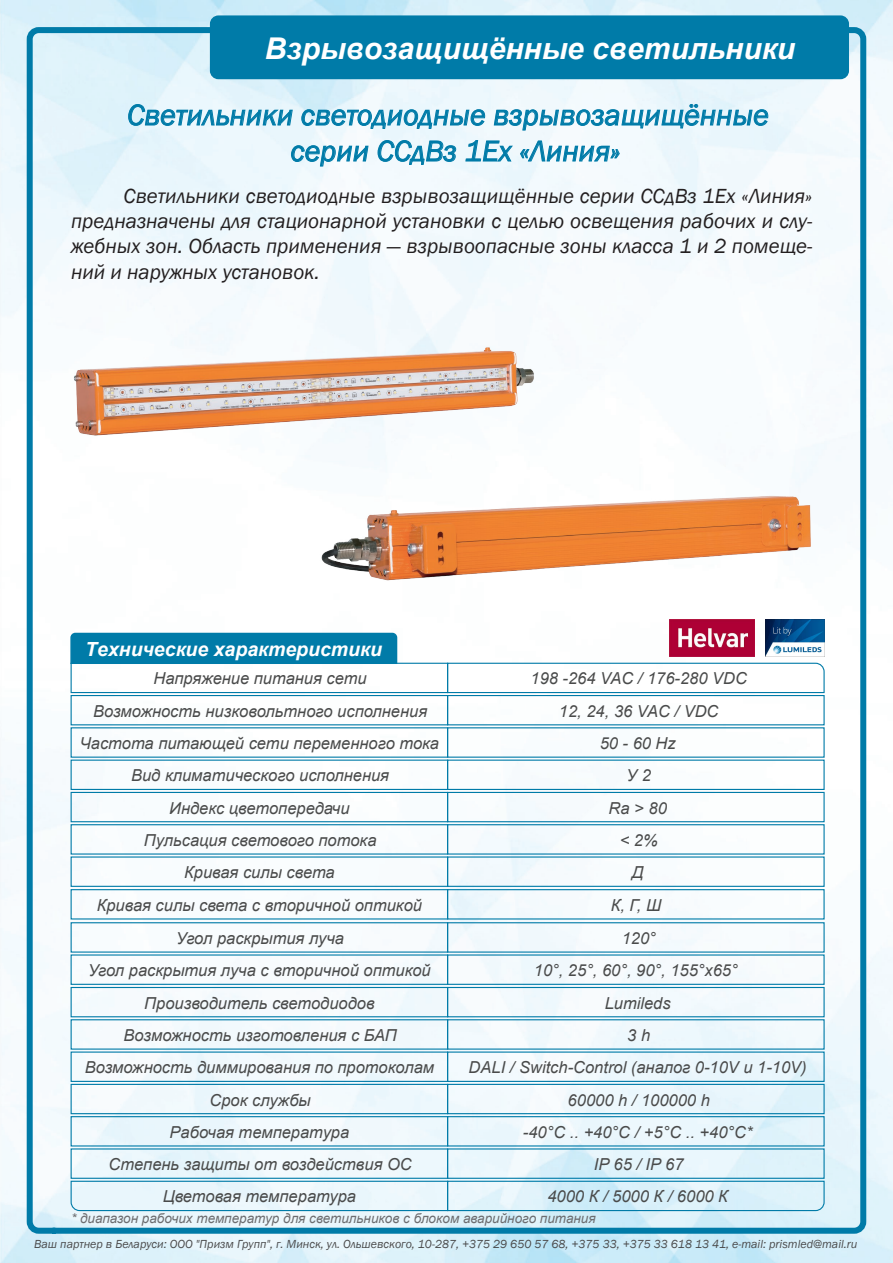
<style>
.page{position:relative;width:893px;height:1263px;background:#fff}
.page>*{position:absolute;margin:0;border:0;box-sizing:border-box;transform-origin:0 0}
.t1{font:italic 30px/36px "Franklin Gothic";color:#007ba8;text-align:center}
.t2{font:italic 700 30px "Arial";color:#fff}
.t3{font:italic 21px/25.2px "Franklin Gothic";color:#231f20;text-align:justify}
.t4{font:italic 700 19.5px "Arial";color:#fff}
.t5{font:italic 16.5px/32.2px "Arial";color:#4a4b4b;text-align:center}
.t6{font:italic 13.5px "Arial";color:#6c6d70}
.t7{font:italic 12px "Franklin Gothic";color:#4b4b4c}
</style>
<div class="page">
<img style="left:0;top:0;width:893px;height:1263px">
<div style="left:210px;top:15px;width:639px;height:64px;background:#007ba8;border-radius:9px"></div>
<div style="left:27px;top:27px;width:839px;height:1207px;border:6px solid #007ba8;border-radius:9px"></div>
<svg style="left:128px;top:104px;width:165px;height:22px;background:#add6e6"></svg>
<svg style="left:301px;top:109px;width:184px;height:20px;background:#a8d3e4"></svg>
<svg style="left:494px;top:104px;width:274px;height:26px"></svg>
<svg style="left:291px;top:145px;width:77px;height:21px"></svg>
<svg style="left:378px;top:140px;width:78px;height:25px"></svg>
<svg style="left:466px;top:140px;width:47px;height:21px"></svg>
<svg style="left:520px;top:141px;width:100px;height:20px"></svg>
<div style="left:71px;top:663px;width:377px;height:30px;border:1px solid #007ba8"></div>
<svg style="left:446px;top:662px;width:379px;height:32px"></svg>
<div style="left:71px;top:695px;width:377px;height:30px;border:1px solid #007ba8"></div>
<div style="left:447px;top:695px;width:378px;height:30px;border:1px solid #007ba8"></div>
<div style="left:71px;top:759px;width:377px;height:31px;border:1px solid #007ba8"></div>
<div style="left:447px;top:759px;width:378px;height:31px;border:1px solid #007ba8"></div>
<div style="left:71px;top:792px;width:377px;height:30px;border:1px solid #007ba8"></div>
<div style="left:447px;top:792px;width:378px;height:30px;border:1px solid #007ba8"></div>
<div style="left:71px;top:824px;width:377px;height:30px;border:1px solid #007ba8"></div>
<div style="left:447px;top:824px;width:378px;height:30px;border:1px solid #007ba8"></div>
<div style="left:71px;top:856px;width:377px;height:31px;border:1px solid #007ba8"></div>
<div style="left:447px;top:856px;width:378px;height:31px;border:1px solid #007ba8"></div>
<div style="left:71px;top:922px;width:377px;height:31px;border:1px solid #007ba8"></div>
<div style="left:447px;top:922px;width:378px;height:31px;border:1px solid #007ba8"></div>
<div style="left:71px;top:987px;width:377px;height:30px;border:1px solid #007ba8"></div>
<div style="left:447px;top:987px;width:378px;height:30px;border:1px solid #007ba8"></div>
<div style="left:71px;top:1019px;width:377px;height:31px;border:1px solid #007ba8"></div>
<div style="left:447px;top:1019px;width:378px;height:31px;border:1px solid #007ba8"></div>
<div style="left:71px;top:1051px;width:377px;height:31px;border:1px solid #007ba8"></div>
<div style="left:447px;top:1051px;width:378px;height:31px;border:1px solid #007ba8"></div>
<div style="left:71px;top:1084px;width:377px;height:30px;border:1px solid #007ba8"></div>
<div style="left:447px;top:1084px;width:378px;height:30px;border:1px solid #007ba8"></div>
<div style="left:71px;top:1116px;width:377px;height:30px;border:1px solid #007ba8"></div>
<div style="left:447px;top:1116px;width:378px;height:30px;border:1px solid #007ba8"></div>
<div style="left:71px;top:1148px;width:377px;height:31px;border:1px solid #007ba8"></div>
<div style="left:447px;top:1148px;width:378px;height:31px;border:1px solid #007ba8"></div>
<svg style="left:70px;top:1180px;width:755px;height:32px;background:#d2eaf5"></svg>
<div style="left:71px;top:889px;width:377px;height:30px;border:1px solid #007ca8"></div>
<div style="left:447px;top:889px;width:378px;height:30px;border:1px solid #007ca8"></div>
<div style="left:71px;top:954px;width:377px;height:31px;border:1px solid #007ca8"></div>
<div style="left:447px;top:954px;width:378px;height:31px;border:1px solid #007ca8"></div>
<div style="left:70px;top:632px;width:328px;height:33px;background:#007ba8"></div>
<img style="left:320px;top:435px;width:499px;height:200px">
<img style="left:56px;top:295px;width:488px;height:195px">
<img style="left:669px;top:619px;width:85px;height:37px">
<img style="left:765px;top:620px;width:59px;height:37px">
<h1 class="t2" style="left:265px;top:28px;width:532px">Взрывозащищённые светильники</h1>
<h1 class="t1" style="left:127px;top:98px;width:643px">Светильники светодиодные взрывозащищённые серии ССдВз 1Ех «Линия»</h1>
<p class="t3" style="left:71px;top:184px;width:743px;text-indent:52px">Светильники светодиодные взрывозащищённые серии ССдВз 1Ех «Линия» предназначены для стационарной установки с целью освещения рабочих и слу&shy;жебных зон. Область применения — взрывоопасные зоны класса 1 и 2 помеще&shy;ний и наружных установок.</p>
<p class="t4" style="left:85px;top:636px;width:298px">Технические характеристики</p>
<p class="t5" style="left:154px;top:663px;width:215px">Напряжение питания сети</p>
<p class="t5" style="left:530px;top:663px;width:218px">198 -264 VAC / 176-280 VDC<br>12, 24, 36 VAC / VDC</p>
<p class="t5" style="left:80px;top:727px;width:361px">Частота питающей сети переменного тока</p>
<p class="t5" style="left:600px;top:727px;width:78px">50 - 60 Hz</p>
<p class="t5" style="left:131px;top:759px;width:259px">Вид климатического исполнения</p>
<p class="t5" style="left:627px;top:759px;width:26px">У 2</p>
<p class="t5" style="left:169px;top:792px;width:182px">Индекс цветопередачи</p>
<p class="t5" style="left:609px;top:792px;width:60px">Ra &gt; 80</p>
<p class="t5" style="left:144px;top:824px;width:234px">Пульсация светового потока</p>
<p class="t5" style="left:620px;top:824px;width:40px">&lt; 2%</p>
<p class="t5" style="left:184px;top:856px;width:152px">Кривая силы света</p>
<p class="t5" style="left:632px;top:856px;width:13px">Д</p>
<p class="t5" style="left:93px;top:695px;width:336px">Возможность низковольтного исполнения</p>
<p class="t5" style="left:97px;top:889px;width:327px">Кривая силы света с вторичной оптикой</p>
<p class="t5" style="left:611px;top:889px;width:52px">К, Г, Ш</p>
<p class="t5" style="left:176px;top:922px;width:169px">Угол раскрытия луча</p>
<p class="t5" style="left:622px;top:922px;width:36px">120°</p>
<p class="t5" style="left:88px;top:954px;width:344px">Угол раскрытия луча с вторичной оптикой</p>
<p class="t5" style="left:534px;top:954px;width:205px">10°, 25°, 60°, 90°, 155°х65°</p>
<p class="t5" style="left:144px;top:987px;width:232px">Производитель светодиодов</p>
<p class="t5" style="left:605px;top:987px;width:68px">Lumileds</p>
<p class="t5" style="left:124px;top:1019px;width:274px">Возможность изготовления с БАП</p>
<p class="t5" style="left:627px;top:1019px;width:24px">3 h</p>
<p class="t5" style="left:85px;top:1051px;width:351px">Возможность диммирования по протоколам</p>
<p class="t5" style="left:469px;top:1051px;width:340px">DALI / Switch-Control (аналог 0-10V и 1-10V)</p>
<p class="t5" style="left:210px;top:1084px;width:103px">Срок службы</p>
<p class="t5" style="left:568px;top:1084px;width:144px">60000 h / 100000 h</p>
<p class="t5" style="left:170px;top:1116px;width:181px">Рабочая температура</p>
<p class="t5" style="left:523px;top:1116px;width:231px">-40°С .. +40°С / +5°С .. +40°С*</p>
<p class="t5" style="left:108px;top:1148px;width:305px">Степень защиты от воздействия ОС</p>
<p class="t5" style="left:594px;top:1148px;width:91px">IP 65 / IP 67</p>
<p class="t5" style="left:163px;top:1181px;width:195px">Цветовая температура</p>
<p class="t5" style="left:547px;top:1181px;width:182px">4000 К / 5000 К / 6000 К</p>
<p class="t6" style="left:71px;top:1209px;width:526px">* диапазон рабочих температур для светильников с блоком аварийного питания</p>
<p class="t7" style="left:34px;top:1236px;width:825px">Ваш партнер в Беларуси: ООО "Призм Групп", г. Минск, ул. Ольшевского, 10-287, +375 29 650 57 68, +375 33, +375 33 618 13 41, e-mail: prismled@mail.ru</p>
</div>
